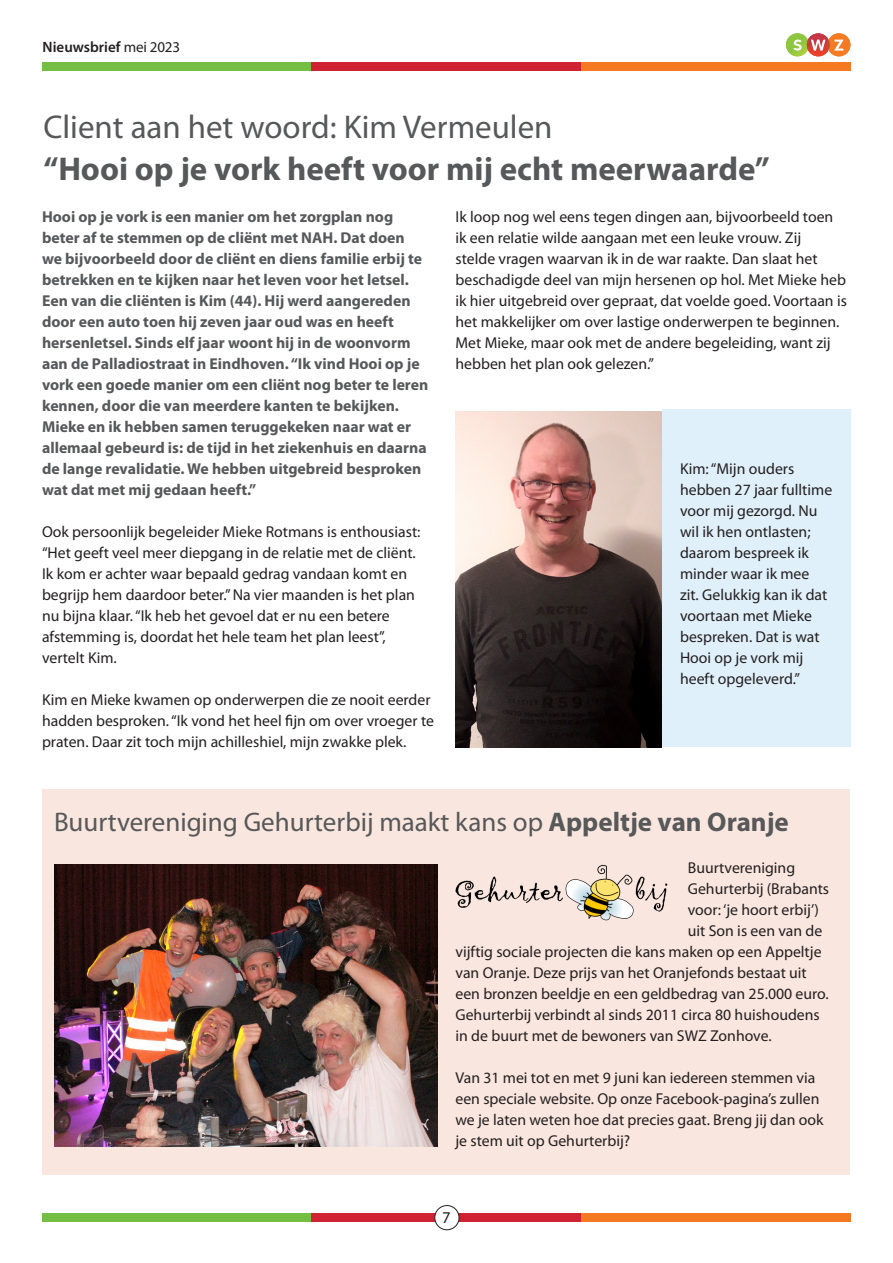
<style>
.page{position:relative;width:893px;height:1263px;background:#fff}
.page>*{position:absolute;margin:0;border:0;box-sizing:border-box;transform-origin:0 0}
.KOP{font:700 33px "Myriad Pro";color:#57585a}
.KOP-2{font:33px "Myriad Pro";color:#57585a}
.KOP-3{font:27px "Myriad Pro";color:#57585a}
.t1{font:16.5px "Myriad Pro";color:#231f20}
.BODY{font:15.75px/21px "Myriad Pro";color:#231f20}
.INTRO_80{font:700 15.75px/21px "Myriad Pro";color:#57585a}
.t2{font:600 15px "Myriad Pro";color:#231f20}
.s1{font-weight:400}
.s2{font-weight:700}
</style>
<div class="page">
<div style="left:43px;top:62px;width:269px;height:8px;background:#74bf43"></div>
<div style="left:312px;top:62px;width:269px;height:8px;background:#cf2233"></div>
<div style="left:581px;top:62px;width:269px;height:8px;background:#f47921"></div>
<div style="left:43px;top:1213px;width:269px;height:8px;background:#74bf43"></div>
<div style="left:312px;top:1213px;width:269px;height:8px;background:#cf2233"></div>
<div style="left:581px;top:1213px;width:269px;height:8px;background:#f47921"></div>
<svg style="left:786px;top:33px;width:64px;height:23px"></svg>
<div style="left:435px;top:1205px;width:24px;height:25px;background:#fff;border-radius:50%"></div>
<div style="left:434px;top:1205px;width:25px;height:25px;border:1px solid #231f20;border-radius:50%"></div>
<div style="left:43px;top:789px;width:807px;height:386px;background:#f9e6de"></div>
<div style="left:662px;top:410px;width:188px;height:337px;background:#e0f0fa"></div>
<img style="left:455px;top:864px;width:212px;height:56px">
<img style="left:54px;top:864px;width:383px;height:283px">
<img style="left:455px;top:411px;width:207px;height:336px">
<p class="t2" style="left:43px;top:38px;width:139px">Nieuwsbrief <span class="s1">mei 2023</span></p>
<p class="KOP-2" style="left:43px;top:107px;width:511px">Client aan het woord: Kim Vermeulen</p>
<p class="KOP" style="left:43px;top:147px;width:728px">“Hooi op je vork heeft voor mij echt meerwaarde”</p>
<p class="BODY" style="left:455px;top:206px;width:379px">Ik loop nog wel eens tegen dingen aan, bijvoorbeeld toen</p>
<p class="BODY" style="left:455px;top:227px;width:347px">ik een relatie wilde aangaan met een leuke vrouw. Zij</p>
<p class="BODY" style="left:455px;top:248px;width:364px">stelde vragen waarvan ik in de war raakte. Dan slaat het</p>
<p class="BODY" style="left:455px;top:269px;width:393px">beschadigde deel van mijn hersenen op hol. Met Mieke heb ik hier uitgebreid over gepraat, dat voelde goed. Voortaan is het makkelijker om over lastige onderwerpen te beginnen.<br>Met Mieke, maar ook met de andere begeleiding, want zij hebben het plan ook gelezen.”</p>
<p class="INTRO_80" style="left:42px;top:206px;width:353px">Hooi op je vork is een manier om het zorgplan nog</p>
<p class="INTRO_80" style="left:42px;top:227px;width:364px">beter af te stemmen op de cliënt met NAH. Dat doen</p>
<p class="INTRO_80" style="left:42px;top:248px;width:382px">we bijvoorbeeld door de cliënt en diens familie erbij te betrekken en te kijken naar het leven voor het letsel.<br>Een van die cliënten is Kim (44). Hij werd aangereden door een auto toen hij zeven jaar oud was en heeft</p>
<p class="INTRO_80" style="left:42px;top:332px;width:388px">hersenletsel. Sinds elf jaar woont hij in de woonvorm aan de Palladiostraat in Eindhoven. “Ik vind Hooi op je vork een goede manier om een cliënt nog beter te leren kennen, door die van meerdere kanten te bekijken.<br>Mieke en ik hebben samen teruggekeken naar wat er allemaal gebeurd is: de tijd in het ziekenhuis en daarna de lange revalidatie. We hebben uitgebreid besproken wat dat met mij gedaan heeft.”</p>
<p class="BODY" style="left:42px;top:521px;width:380px">Ook persoonlijk begeleider Mieke Rotmans is enthousiast: “Het geeft veel meer diepgang in de relatie met de cliënt.<br>Ik kom er achter waar bepaald gedrag vandaan komt en begrijp hem daardoor beter.” Na vier maanden is het plan</p>
<p class="BODY" style="left:42px;top:605px;width:349px">nu bijna klaar. “Ik heb het gevoel dat er nu een betere</p>
<p class="BODY" style="left:42px;top:626px;width:345px">afstemming is, doordat het hele team het plan leest”,</p>
<p class="BODY" style="left:42px;top:647px;width:76px">vertelt Kim.</p>
<p class="BODY" style="left:42px;top:689px;width:393px">Kim en Mieke kwamen op onderwerpen die ze nooit eerder hadden besproken. “Ik vond het heel fijn om over vroeger te praten. Daar zit toch mijn achilleshiel, mijn zwakke plek.</p>
<p class="BODY" style="left:680px;top:458px;width:154px">Kim: “Mijn ouders hebben 27 jaar fulltime voor mij gezorgd. Nu wil ik hen ontlasten; daarom bespreek ik minder waar ik mee<br>zit. Gelukkig kan ik dat voortaan met Mieke bespreken. Dat is wat<br>Hooi op je vork mij heeft opgeleverd.”</p>
<p class="KOP-3" style="left:54px;top:805px;width:736px">Buurtvereniging Gehurterbij maakt kans op <span class="s2">Appeltje van Oranje</span></p>
<p class="BODY" style="left:688px;top:857px;width:109px">Buurtvereniging</p>
<p class="BODY" style="left:688px;top:878px;width:143px">Gehurterbij (Brabants</p>
<p class="BODY" style="left:688px;top:899px;width:133px">voor: ‘je hoort erbij’)</p>
<p class="BODY" style="left:688px;top:920px;width:136px">uit Son is een van de</p>
<p class="BODY" style="left:455px;top:941px;width:368px">vijftig sociale projecten die kans maken op een Appeltje</p>
<p class="BODY" style="left:455px;top:962px;width:353px">van Oranje. Deze prijs van het Oranjefonds bestaat uit</p>
<p class="BODY" style="left:455px;top:983px;width:375px">een bronzen beeldje en een geldbedrag van 25.000 euro.</p>
<p class="BODY" style="left:455px;top:1004px;width:366px">Gehurterbij verbindt al sinds 2011 circa 80 huishoudens</p>
<p class="BODY" style="left:455px;top:1025px;width:318px">in de buurt met de bewoners van SWZ Zonhove.</p>
<p class="BODY" style="left:455px;top:1067px;width:370px">Van 31 mei tot en met 9 juni kan iedereen stemmen via een speciale website. Op onze Facebook-pagina’s zullen we je laten weten hoe dat precies gaat. Breng jij dan ook je stem uit op Gehurterbij?</p>
<p class="t1" style="left:442px;top:1207px;width:10px">7</p>
</div>
